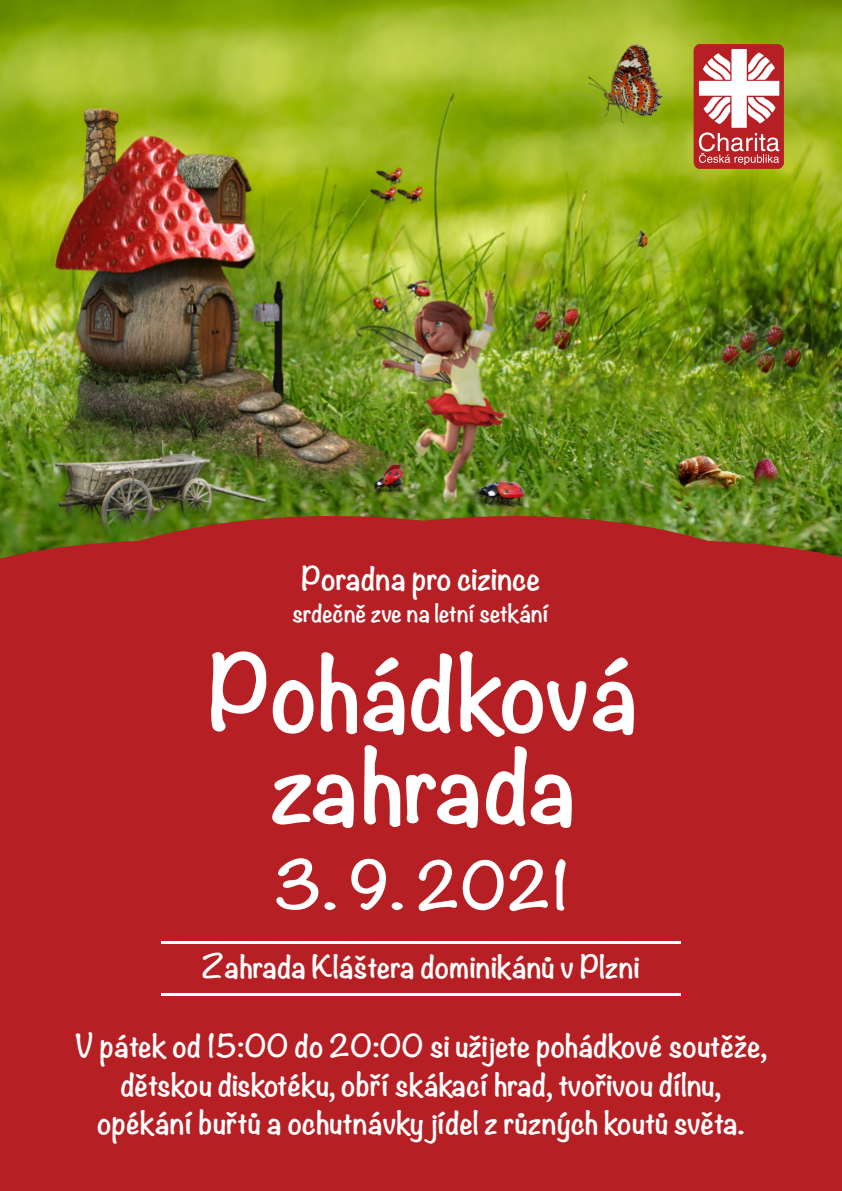
<style>
.page{position:relative;width:842px;height:1191px;background:#fff}
.page>*{position:absolute;margin:0;border:0;box-sizing:border-box;transform-origin:0 0}
.t1{font:700 91.4px/92.8px "Noteworthy";color:#fff;text-align:center}
.t2{font:700 59px "Noteworthy";color:#fff}
.t3{font:700 28.6px "Noteworthy";color:#fff}
.t4{font:700 28.1px/38.5px "Noteworthy";color:#fff;text-align:center}
.t5{font:700 22.1px "Noteworthy";color:#fff}
</style>
<div class="page">
<img style="left:0;top:0;width:842px;height:516px">
<div style="left:0;top:516px;width:842px;height:675px;background:#b61f23"></div>
<hr style="left:161px;top:993px;width:520px;height:2px;background:#fff">
<hr style="left:161px;top:941px;width:520px;height:2px;background:#fff">
<svg style="left:694px;top:44px;width:90px;height:125px"></svg>
<p class="t3" style="left:302px;top:559px;width:240px">Poradna pro cizince</p>
<p class="t5" style="left:293px;top:599px;width:258px">srdečně zve na letní setkání</p>
<h1 class="t1" style="left:208px;top:651px;width:432px">Pohádková zahrada</h1>
<h2 class="t2" style="left:274px;top:847px;width:297px">3. 9. 2021</h2>
<p class="t4" style="left:202px;top:949px;width:440px">Zahrada Kláštera dominikánů v Plzni</p>
<p class="t4" style="left:75px;top:1028px;width:694px">V pátek od 15:00 do 20:00 si užĳete pohádkové soutěže, dětskou diskotéku, obří skákací hrad, tvořivou dílnu, opékání buřtů a ochutnávky jídel z různých koutů světa.</p>
</div>
